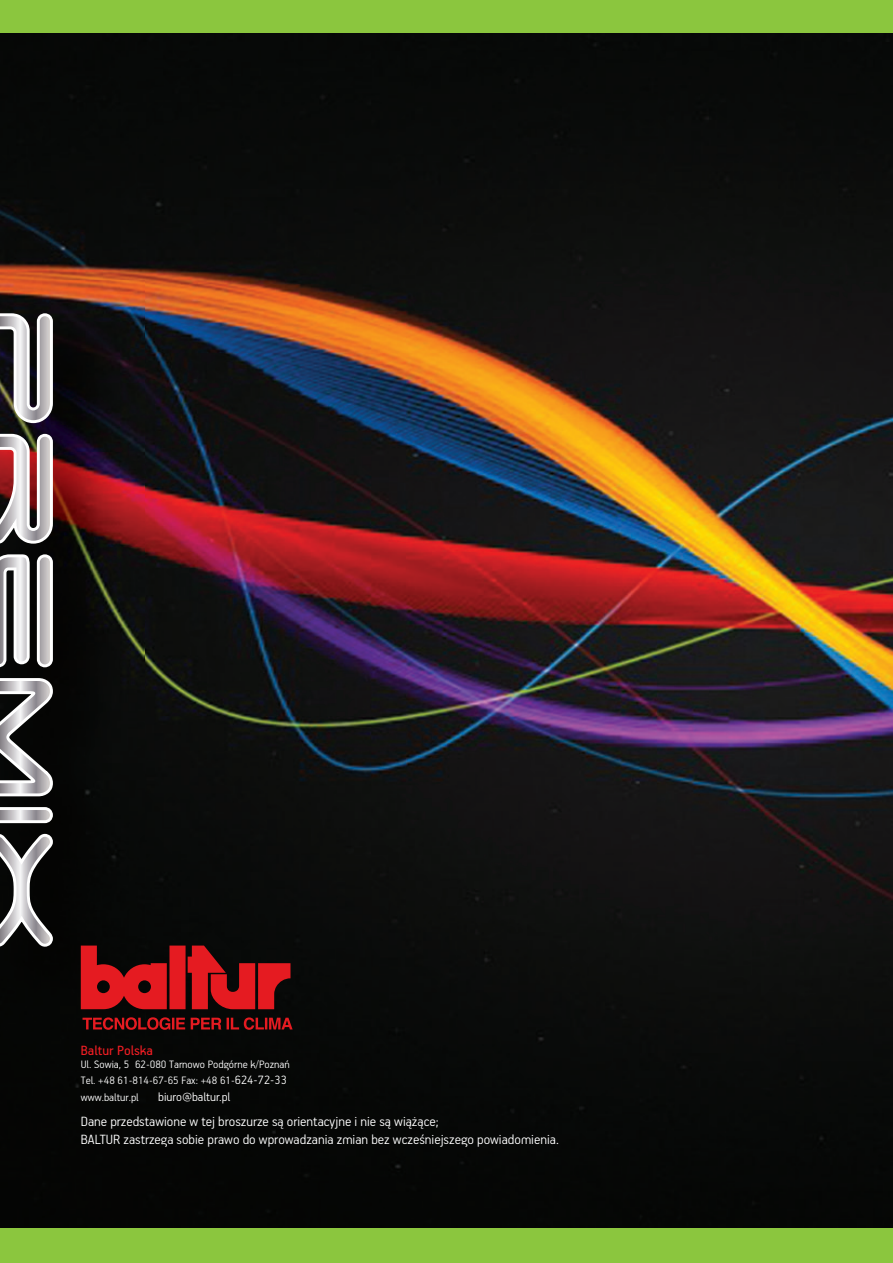
<style>
.page{position:relative;width:893px;height:1263px;background:#fff}
.page>*{position:absolute;margin:0;border:0;box-sizing:border-box;transform-origin:0 0}
.t1{font:300 15px/18px "PF Handbook Pro";color:#fff}
.t2{font:15px "PF Handbook Pro";color:#ee1d23}
.t3{font:300 13.5px "PF Handbook Pro";color:#fff}
.t4{font:300 12px/16.2px "PF Handbook Pro";color:#fff}
.s1{font-size:13.5px}
</style>
<div class="page">
<img style="left:0;top:32px;width:893px;height:1197px">
<div style="left:0;top:0;width:893px;height:32px;background:#8bc63e"></div>
<img style="left:0;top:280px;width:144px;height:758px">
<svg style="left:0;top:313px;width:53px;height:110px"></svg>
<svg style="left:0;top:434px;width:53px;height:110px"></svg>
<svg style="left:0;top:554px;width:53px;height:113px"></svg>
<svg style="left:0;top:678px;width:53px;height:118px"></svg>
<svg style="left:0;top:807px;width:53px;height:16px"></svg>
<svg style="left:0;top:834px;width:53px;height:113px"></svg>
<div style="left:0;top:1229px;width:893px;height:34px;background:#8bc63e"></div>
<svg style="left:83px;top:1017px;width:210px;height:13px;background:#640f11"></svg>
<svg style="left:81px;top:945px;width:209px;height:64px;background:#911317"></svg>
<p class="t2" style="left:81px;top:1041px;width:74px">Baltur Polska</p>
<p class="t4" style="left:81px;top:1056px;width:211px">Ul. Sowia, 5 62-080 Tarnowo Podgórne k/Poznań<br>Tel. +48 61-814-67-65 Fax: +48 61-<span class="s1">624-72-33 </span>www.baltur.pl</p>
<p class="t3" style="left:158px;top:1088px;width:74px">biuro@baltur.pl</p>
<p class="t1" style="left:81px;top:1112px;width:480px">Dane przedstawione w tej broszurze są orientacyjne i nie są wiążące;<br>BALTUR zastrzega sobie prawo do wprowadzania zmian bez wcześniejszego powiadomienia.</p>
</div>
